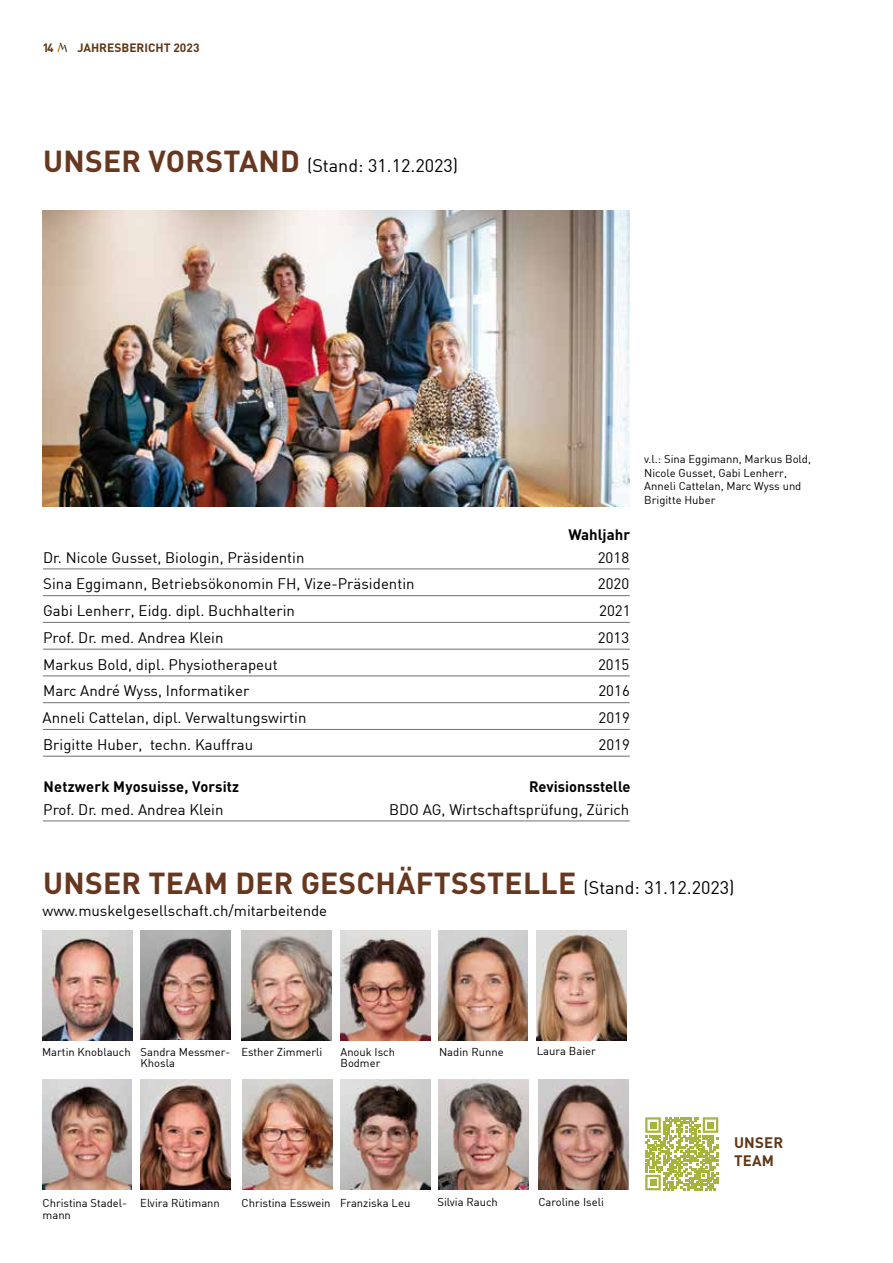
<style>
.page{position:relative;width:893px;height:1263px;background:#fff}
.page>*{position:absolute;margin:0;border:0;box-sizing:border-box;transform-origin:0 0}
.t1{font:700 30px "DINOT";letter-spacing:.01em;color:#67371f}
.t2{font:18px "DIN";color:#000}
.t3{font:15px "DIN";color:#000}
.t4{font:700 15px "DINOT";color:#000}
.t5{font:700 15px/18px "DINOT";letter-spacing:.015em;color:#613715}
.t6{font:700 12px "DINOT";color:#613715}
.t7{font:11.25px/13.5px "DIN";color:#000}
.s1{font-family:"DINOT";font-weight:700;font-size:30px;color:#67371f}
.s2{font-family:"DIN";font-weight:400;font-size:18px;color:#000}
</style>
<div class="page">
<svg style="left:57px;top:43px;width:10px;height:9px"></svg>
<hr style="left:43px;top:568px;width:587px;height:1px;background:#707172">
<hr style="left:43px;top:595px;width:587px;height:1px;background:#707172">
<hr style="left:43px;top:622px;width:587px;height:1px;background:#707172">
<hr style="left:43px;top:649px;width:587px;height:1px;background:#707172">
<hr style="left:43px;top:675px;width:587px;height:1px;background:#707172">
<hr style="left:43px;top:702px;width:587px;height:1px;background:#707172">
<hr style="left:43px;top:729px;width:587px;height:1px;background:#707172">
<hr style="left:43px;top:756px;width:587px;height:1px;background:#707172">
<hr style="left:43px;top:820px;width:587px;height:1px;background:#707172">
<img style="left:43px;top:210px;width:586px;height:296px">
<img style="left:42px;top:930px;width:90px;height:110px">
<img style="left:141px;top:930px;width:90px;height:110px">
<img style="left:340px;top:930px;width:90px;height:110px">
<img style="left:438px;top:1079px;width:91px;height:110px">
<img style="left:341px;top:1079px;width:90px;height:110px">
<img style="left:439px;top:930px;width:89px;height:111px">
<img style="left:141px;top:1079px;width:90px;height:110px">
<img style="left:42px;top:1079px;width:90px;height:110px">
<img style="left:242px;top:930px;width:90px;height:110px">
<img style="left:242px;top:1079px;width:90px;height:110px">
<img style="left:536px;top:930px;width:91px;height:110px">
<img style="left:538px;top:1079px;width:90px;height:111px">
<svg style="left:645px;top:1117px;width:73px;height:73px"></svg>
<div style="left:707px;top:1122px;width:7px;height:6px;background:#a5b43b"></div>
<div style="left:650px;top:1179px;width:6px;height:7px;background:#a5b43b"></div>
<p class="t6" style="left:43px;top:39px;width:13px">14</p>
<p class="t6" style="left:77px;top:39px;width:124px">JAHRESBERICHT 2023</p>
<p class="t2" style="left:43px;top:154px;width:417px"><span class="s1">UNSER VORSTAND</span> (Stand: 31.12.2023)</p>
<p class="t4" style="left:568px;top:524px;width:63px">Wahljahr</p>
<p class="t3" style="left:43px;top:548px;width:263px">Dr. Nicole Gusset, Biologin, Präsidentin</p>
<p class="t3" style="left:598px;top:548px;width:33px">2018</p>
<p class="t3" style="left:43px;top:574px;width:373px">Sina Eggimann, Betriebsökonomin FH, Vize-Präsidentin</p>
<p class="t3" style="left:598px;top:574px;width:33px">2020</p>
<p class="t3" style="left:43px;top:601px;width:253px">Gabi Lenherr, Eidg. dipl. Buchhalterin</p>
<p class="t3" style="left:599px;top:601px;width:33px">2021</p>
<p class="t3" style="left:43px;top:628px;width:182px">Prof. Dr. med. Andrea Klein</p>
<p class="t3" style="left:598px;top:628px;width:33px">2013</p>
<p class="t3" style="left:43px;top:655px;width:236px">Markus Bold, dipl. Physiotherapeut</p>
<p class="t3" style="left:598px;top:655px;width:33px">2015</p>
<p class="t3" style="left:43px;top:681px;width:208px">Marc André Wyss, Informatiker</p>
<p class="t3" style="left:598px;top:681px;width:33px">2016</p>
<p class="t3" style="left:43px;top:708px;width:265px">Anneli Cattelan, dipl. Verwaltungswirtin</p>
<p class="t3" style="left:598px;top:708px;width:33px">2019</p>
<p class="t3" style="left:43px;top:735px;width:212px">Brigitte Huber, techn. Kauffrau</p>
<p class="t3" style="left:598px;top:735px;width:33px">2019</p>
<p class="t4" style="left:43px;top:776px;width:197px">Netzwerk Myosuisse, Vorsitz</p>
<p class="t4" style="left:529px;top:776px;width:103px">Revisionsstelle</p>
<p class="t3" style="left:43px;top:800px;width:182px">Prof. Dr. med. Andrea Klein</p>
<p class="t3" style="left:389px;top:800px;width:242px">BDO AG, Wirtschaftsprüfung, Zürich</p>
<p class="t7" style="left:644px;top:452px;width:168px">v.l.: Sina Eggimann, Markus Bold,<br>Nicole Gusset, Gabi Lenherr,<br>Anneli Cattelan, Marc Wyss und<br>Brigitte Huber</p>
<h1 class="t1" style="left:43px;top:862px;width:693px">UNSER TEAM DER GESCHÄFTSSTELLE <span class="s2">(Stand: 31.12.2023)</span></h1>
<p class="t3" style="left:43px;top:901px;width:286px">www.muskelgesellschaft.ch/mitarbeitende</p>
<p class="t7" style="left:141px;top:1046px;width:91px;line-height:11.4px">Sandra Messmer-<br>Khosla</p>
<p class="t7" style="left:242px;top:1045px;width:82px">Esther Zimmerli</p>
<p class="t7" style="left:439px;top:1045px;width:66px">Nadin Runne</p>
<p class="t7" style="left:537px;top:1044px;width:61px">Laura Baier</p>
<p class="t7" style="left:42px;top:1045px;width:90px">Martin Knoblauch</p>
<p class="t7" style="left:341px;top:1046px;width:56px;line-height:11.4px">Anouk Isch<br>Bodmer</p>
<p class="t7" style="left:43px;top:1196px;width:86px;line-height:12px">Christina Stadel&shy;mann</p>
<p class="t7" style="left:140px;top:1195px;width:81px">Elvira Rütimann</p>
<p class="t7" style="left:242px;top:1195px;width:170px">Christina Esswein Franziska Leu</p>
<p class="t7" style="left:437px;top:1195px;width:62px">Silvia Rauch</p>
<p class="t7" style="left:538px;top:1195px;width:67px">Caroline Iseli</p>
<p class="t5" style="left:734px;top:1133px;width:51px">UNSER<br>TEAM</p>
</div>
